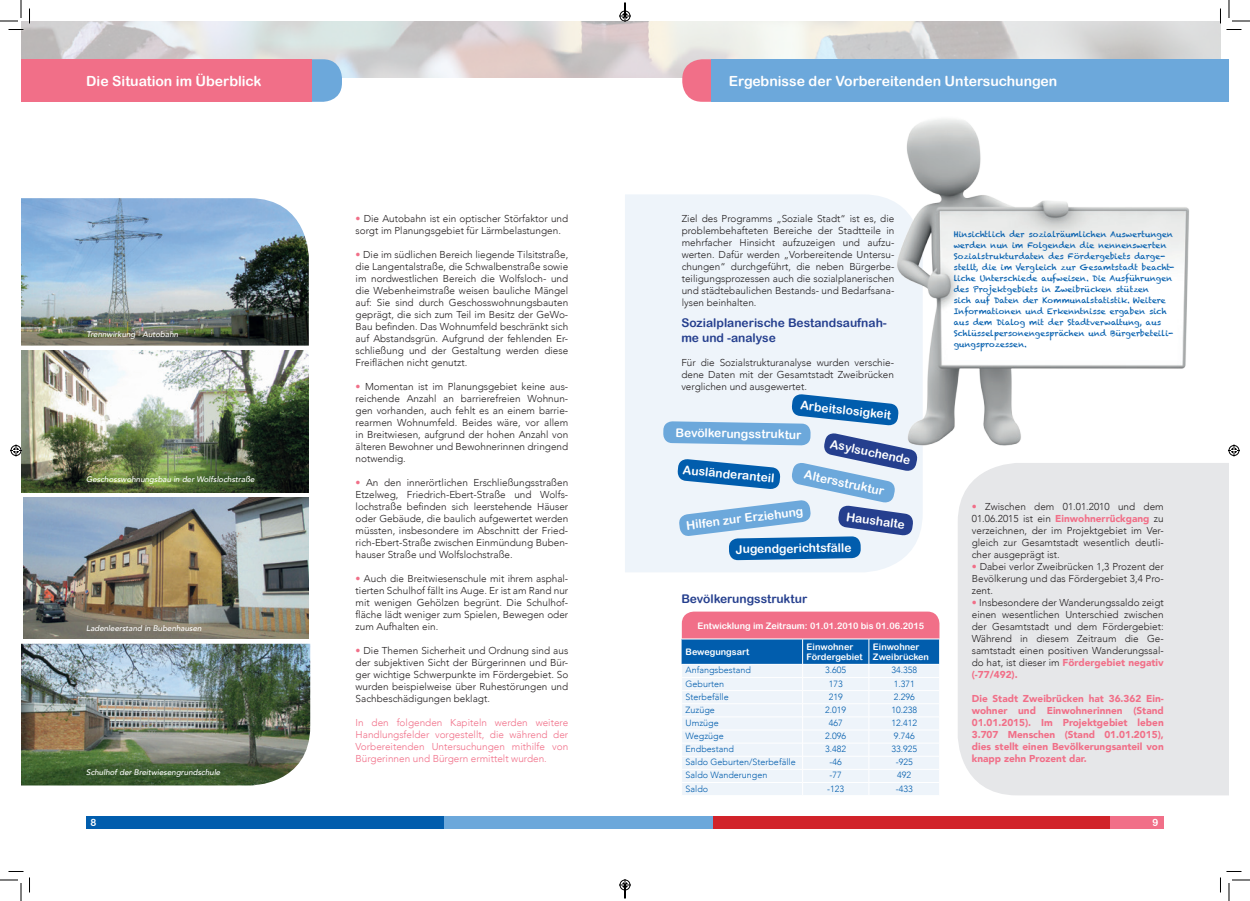
<style>
.page{position:relative;width:1250px;height:901px;background:#fff}
.page>*{position:absolute;margin:0;border:0;box-sizing:border-box;transform-origin:0 0}
.t1{font:14px "Arial Rounded MT Bold";color:#fff}
.t2{font:12px "Arial Rounded MT Bold";color:#fff}
.t3{font:12px/14.4px "Arial Rounded MT Bold";color:#253f8e}
.t4{font:300 10px/12px "Avenir";color:#231f20;text-align:justify}
.t5{font:900 10px/12px "Avenir";color:#f16f88;text-align:justify}
.t6{font:300 10px/12px "Avenir";color:#f16f88;text-align:justify}
.t7{font:10px "Arial Rounded MT Bold";color:#fff}
.t8{font:300 9px "Avenir";color:#015dad}
.t9{font:9px/10.8px "Arial Rounded MT Bold";color:#fff}
.t10{font:8px/11px "Chalkduster";color:#015dad}
.t11{font:italic 500 8px "Avenir";color:#fff}
.s1{color:#f16f88}
.s2{font-weight:900;color:#f16f88}
</style>
<div class="page">
<div style="left:625px;top:194px;width:297px;height:378px;background:#eef4fa"></div>
<div style="left:958px;top:463px;width:271px;height:332px;background:#e6e7e9"></div>
<div style="left:86px;top:816px;width:363px;height:13px;background:#015dad"></div>
<div style="left:444px;top:816px;width:399px;height:13px;background:#6ca8db"></div>
<div style="left:713px;top:816px;width:399px;height:13px;background:#d1232a"></div>
<div style="left:1110px;top:816px;width:53px;height:13px;background:#f16f88"></div>
<img style="left:21px;top:21px;width:1199px;height:57px">
<img style="left:21px;top:198px;width:288px;height:148px">
<img style="left:24px;top:497px;width:285px;height:142px">
<img style="left:21px;top:350px;width:288px;height:142px">
<img style="left:21px;top:644px;width:289px;height:141px">
<svg style="left:682px;top:59px;width:30px;height:43px"></svg>
<div style="left:712px;top:59px;width:517px;height:43px;background:#6ca8db"></div>
<svg style="left:312px;top:59px;width:30px;height:43px"></svg>
<div style="left:21px;top:59px;width:291px;height:43px;background:#f16f88"></div>
<svg style="left:663px;top:393px;width:256px;height:167px;background:#9bbcdd"></svg>
<img style="left:879px;top:119px;width:310px;height:331px">
<svg style="left:681px;top:612px;width:259px;height:183px;background:#d0cddf"></svg>
<svg style="left:0;top:0;width:30px;height:30px"></svg>
<svg style="left:0;top:871px;width:30px;height:30px"></svg>
<svg style="left:1219px;top:0;width:31px;height:30px"></svg>
<svg style="left:1220px;top:871px;width:30px;height:30px"></svg>
<svg style="left:10px;top:444px;width:12px;height:12px"></svg>
<svg style="left:1228px;top:444px;width:12px;height:12px"></svg>
<svg style="left:619px;top:3px;width:12px;height:19px"></svg>
<svg style="left:619px;top:879px;width:12px;height:19px"></svg>
<h1 class="t1" style="left:86px;top:72px;width:177px">Die Situation im Überblick</h1>
<h1 class="t1" style="left:729px;top:72px;width:330px">Ergebnisse der Vorbereitenden Untersuchungen</h1>
<p class="t11" style="left:87px;top:329px;width:93px">Trennwirkung - Autobahn</p>
<p class="t11" style="left:86px;top:474px;width:170px">Geschosswohnungsbau in der Wolfslochstraße</p>
<p class="t11" style="left:86px;top:623px;width:117px">Ladenleerstand in Bubenhausen</p>
<p class="t11" style="left:86px;top:767px;width:136px">Schulhof der Breitwiesengrundschule</p>
<p class="t4" style="left:355px;top:212px;width:214px"><span class="s1">•</span> Die Autobahn ist ein optischer Störfaktor und sorgt im Planungsgebiet für Lärmbelastungen.</p>
<p class="t4" style="left:355px;top:248px;width:214px"><span class="s1">•</span> Die im südlichen Bereich liegende Tilsitstraße, die Langentalstraße, die Schwalbenstraße sowie im nordwestlichen Bereich die Wolfsloch- und die Webenheimstraße weisen bauliche Mängel auf: Sie sind durch Geschosswohnungsbauten geprägt, die sich zum Teil im Besitz der GeWo-Bau befinden. Das Wohnumfeld beschränkt sich auf Abstandsgrün. Aufgrund der fehlenden Er&shy;schließung und der Gestaltung werden diese Freiflächen nicht genutzt.</p>
<p class="t4" style="left:355px;top:380px;width:214px"><span class="s1">•</span> Momentan ist im Planungsgebiet keine aus&shy;reichende Anzahl an barrierefreien Wohnun&shy;gen vorhanden, auch fehlt es an einem barrie&shy;rearmen Wohnumfeld. Beides wäre, vor allem in Breitwiesen, aufgrund der hohen Anzahl von älteren Bewohner und Bewohnerinnen dringend notwendig.</p>
<p class="t4" style="left:355px;top:476px;width:214px"><span class="s1">•</span> An den innerörtlichen Erschließungsstraßen Etzelweg, Friedrich-Ebert-Straße und Wolfs&shy;lochstraße befinden sich leerstehende Häuser oder Gebäude, die baulich aufgewertet werden müssten, insbesondere im Abschnitt der Fried&shy;rich-Ebert-Straße zwischen Einmündung Buben&shy;hauser Straße und Wolfslochstraße.</p>
<p class="t4" style="left:355px;top:572px;width:214px"><span class="s1">•</span> Auch die Breitwiesenschule mit ihrem asphal&shy;tierten Schulhof fällt ins Auge. Er ist am Rand nur mit wenigen Gehölzen begrünt. Die Schulhof&shy;fläche lädt weniger zum Spielen, Bewegen oder zum Aufhalten ein.</p>
<p class="t4" style="left:355px;top:644px;width:214px"><span class="s1">•</span> Die Themen Sicherheit und Ordnung sind aus der subjektiven Sicht der Bürgerinnen und Bür&shy;ger wichtige Schwerpunkte im Fördergebiet. So wurden beispielweise über Ruhestörungen und Sachbeschädigungen beklagt.</p>
<p class="t6" style="left:355px;top:716px;width:214px">In den folgenden Kapiteln werden weitere Handlungsfelder vorgestellt, die während der Vorbereitenden Untersuchungen mithilfe von Bürgerinnen und Bürgern ermittelt wurden.</p>
<p class="t4" style="left:681px;top:212px;width:214px">Ziel des Programms „Soziale Stadt“ ist es, die problembehafteten Bereiche der Stadtteile in mehrfacher Hinsicht aufzuzeigen und aufzu&shy;werten. Dafür werden „Vorbereitende Untersu&shy;chungen“ durchgeführt, die neben Bürgerbe&shy;teiligungsprozessen auch die sozialplanerischen und städtebaulichen Bestands- und Bedarfsana&shy;lysen beinhalten.</p>
<p class="t3" style="left:681px;top:316px;width:207px">Sozialplanerische Bestandsaufnah&shy;me und -analyse</p>
<p class="t4" style="left:681px;top:356px;width:214px">Für die Sozialstrukturanalyse wurden verschie&shy;dene Daten mit der Gesamtstadt Zweibrücken verglichen und ausgewertet.</p>
<p class="t2" style="left:801px;top:398px;width:93px;rotate:6deg">Arbeitslosigkeit</p>
<p class="t2" style="left:676px;top:425px;width:127px;rotate:1deg">Bevölkerungsstruktur</p>
<p class="t2" style="left:832px;top:436px;width:83px;rotate:12deg">Asylsuchende</p>
<p class="t2" style="left:683px;top:463px;width:93px;rotate:5deg">Ausländeranteil</p>
<p class="t2" style="left:806px;top:467px;width:83px;rotate:12deg">Altersstruktur</p>
<p class="t2" style="left:847px;top:509px;width:61px;rotate:8deg">Haushalte</p>
<p class="t2" style="left:685px;top:518px;width:119px;rotate:-7deg">Hilfen zur Erziehung</p>
<p class="t2" style="left:736px;top:542px;width:117px;rotate:-1deg">Jugendgerichtsfälle</p>
<p class="t3" style="left:681px;top:591px;width:127px">Bevölkerungsstruktur</p>
<p class="t9" style="left:697px;top:620px;width:228px">Entwicklung im Zeitraum: 01.01.2010 bis 01.06.2015</p>
<p class="t9" style="left:685px;top:646px;width:65px">Bewegungsart</p>
<p class="t9" style="left:806px;top:641px;width:58px">Einwohner<br>Fördergebiet</p>
<p class="t9" style="left:873px;top:641px;width:58px">Einwohner<br>Zweibrücken</p>
<p class="t8" style="left:685px;top:665px;width:67px">Anfangsbestand</p>
<p class="t8" style="left:825px;top:665px;width:23px">3.605</p>
<p class="t8" style="left:891px;top:665px;width:27px">34.358</p>
<p class="t8" style="left:685px;top:678px;width:40px">Geburten</p>
<p class="t8" style="left:828px;top:678px;width:16px">173</p>
<p class="t8" style="left:893px;top:678px;width:23px">1.371</p>
<p class="t8" style="left:685px;top:691px;width:45px">Sterbefälle</p>
<p class="t8" style="left:828px;top:691px;width:16px">219</p>
<p class="t8" style="left:893px;top:691px;width:23px">2.296</p>
<p class="t8" style="left:685px;top:704px;width:31px">Zuzüge</p>
<p class="t8" style="left:825px;top:704px;width:23px">2.019</p>
<p class="t8" style="left:891px;top:704px;width:27px">10.238</p>
<p class="t8" style="left:685px;top:717px;width:35px">Umzüge</p>
<p class="t8" style="left:828px;top:717px;width:16px">467</p>
<p class="t8" style="left:891px;top:717px;width:27px">12.412</p>
<p class="t8" style="left:685px;top:731px;width:40px">Wegzüge</p>
<p class="t8" style="left:825px;top:731px;width:23px">2.096</p>
<p class="t8" style="left:893px;top:731px;width:23px">9.746</p>
<p class="t8" style="left:685px;top:744px;width:50px">Endbestand</p>
<p class="t8" style="left:825px;top:744px;width:23px">3.482</p>
<p class="t8" style="left:891px;top:744px;width:27px">33.925</p>
<p class="t8" style="left:685px;top:757px;width:112px">Saldo Geburten/Sterbefälle</p>
<p class="t8" style="left:829px;top:757px;width:14px">-46</p>
<p class="t8" style="left:895px;top:757px;width:19px">-925</p>
<p class="t8" style="left:685px;top:770px;width:83px">Saldo Wanderungen</p>
<p class="t8" style="left:829px;top:770px;width:14px">-77</p>
<p class="t8" style="left:897px;top:770px;width:16px">492</p>
<p class="t8" style="left:685px;top:783px;width:24px">Saldo</p>
<p class="t8" style="left:827px;top:783px;width:19px">-123</p>
<p class="t8" style="left:895px;top:783px;width:19px">-433</p>
<p class="t10" style="left:953px;top:228px;width:222px">Hinsichtlich der sozialräumlichen Auswertungen werden nun im Folgenden die nennenswerten Sozialstrukturdaten des Fördergebiets darge&shy;stellt, die im Vergleich zur Gesamtstadt beacht&shy;liche Unterschiede aufweisen. Die Ausführungen des Projektgebiets in Zweibrücken stützen<br>sich auf Daten der Kommunalstatistik. Weitere Informationen und Erkenntnisse ergaben sich aus dem Dialog mit der Stadtverwaltung, aus Schlüsselpersonengesprächen und Bürgerbeteili&shy;gungsprozessen.</p>
<p class="t4" style="left:971px;top:500px;width:193px"><span class="s1">•</span> Zwischen dem 01.01.2010 und dem 01.06.2015 ist ein <span class="s2">Einwohnerrückgang</span> zu verzeichnen, der im Projektgebiet im Ver&shy;gleich zur Gesamtstadt wesentlich deutli&shy;cher ausgeprägt ist.</p>
<p class="t4" style="left:971px;top:560px;width:193px"><span class="s1">•</span> Dabei verlor Zweibrücken 1,3 Prozent der Bevölkerung und das Fördergebiet 3,4 Pro&shy;zent.</p>
<p class="t4" style="left:971px;top:596px;width:193px"><span class="s1">•</span> Insbesondere der Wanderungssaldo zeigt einen wesentlichen Unterschied zwischen der Gesamtstadt und dem Fördergebiet:<br>Während in diesem Zeitraum die Ge&shy;samtstadt einen positiven Wanderungssal&shy;do hat, ist dieser im <span class="s2">Fördergebiet negativ (-77/492).</span></p>
<p class="t5" style="left:971px;top:692px;width:193px">Die Stadt Zweibrücken hat 36.362 Ein&shy;wohner und Einwohnerinnen (Stand 01.01.2015). Im Projektgebiet leben 3.707 Menschen (Stand 01.01.2015), dies stellt einen Bevölkerungsanteil von knapp zehn Prozent dar.</p>
<p class="t7" style="left:91px;top:817px;width:7px">8</p>
<p class="t7" style="left:1152px;top:817px;width:7px">9</p>
</div>
